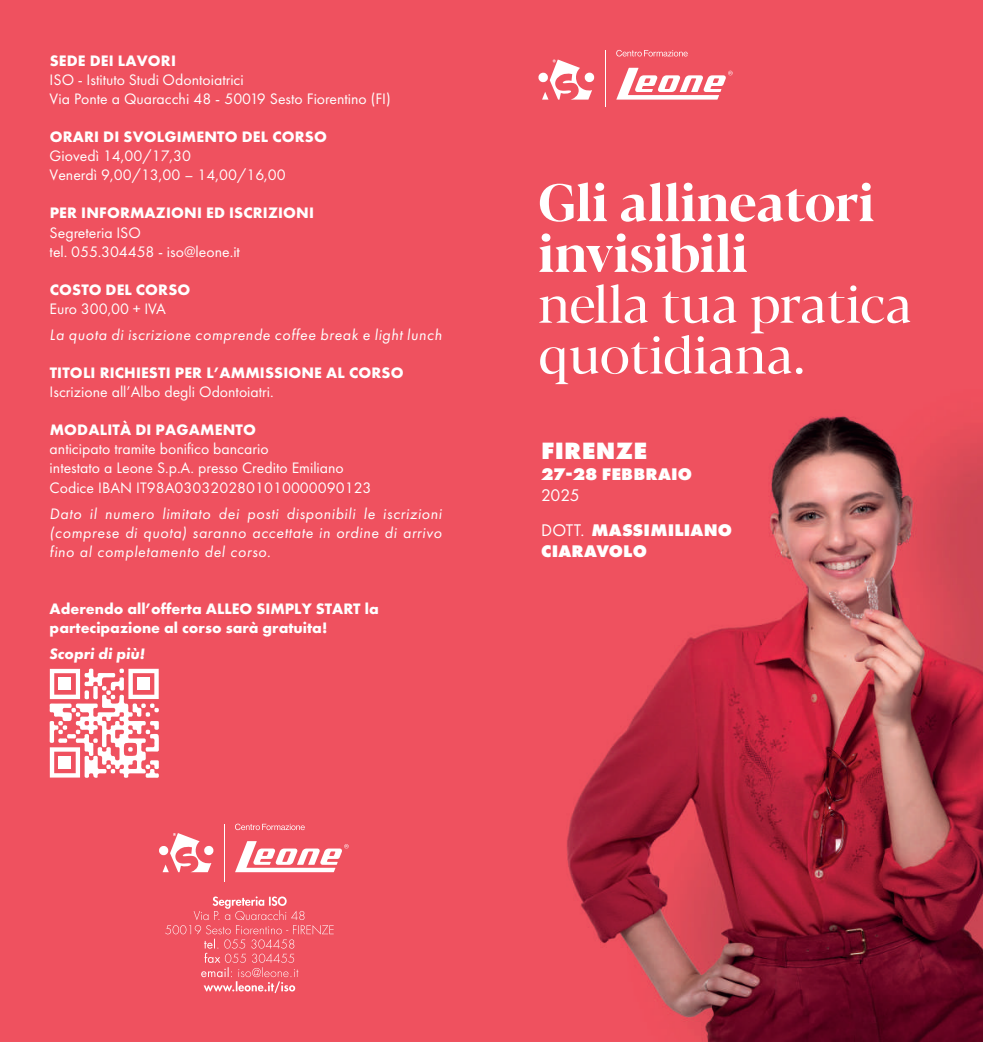
<style>
.page{position:relative;width:983px;height:1042px;background:#fff}
.page>*{position:absolute;margin:0;border:0;box-sizing:border-box;transform-origin:0 0}
.t1{font:52.5px/50.8px "Blacker Pro Dis";color:#fff}
.t2{font:700 52.5px/50.8px "Blacker Pro Dis";color:#fff}
.t3{font:800 24.5px "Futura PT";letter-spacing:.01em;color:#fff}
.t4{font:800 17.5px/35px "Futura PT";letter-spacing:.01em;color:#fff}
.t5{font:15.75px/19.2px "Futura PT";color:#fff}
.t6{font:700 15.75px/19.2px "Futura PT";letter-spacing:.01em;color:#fff}
.t7{font:italic 15.75px/19.2px "Futura PT";letter-spacing:.04em;color:#fff;text-align:justify}
.t8{font:italic 700 15.75px "Futura PT";color:#fff}
.s1{font-weight:400}
</style>
<div class="page">
<img style="left:0;top:0;width:982px;height:1042px">
<svg style="left:538px;top:59px;width:56px;height:41px"></svg>
<svg style="left:616px;top:50px;width:71px;height:7px"></svg>
<hr style="left:604px;top:50px;width:1px;height:57px;background:#fff">
<svg style="left:616px;top:68px;width:116px;height:32px"></svg>
<svg style="left:165px;top:896px;width:168px;height:97px;background:#f0606d"></svg>
<svg style="left:49px;top:668px;width:110px;height:110px"></svg>
<div style="left:137px;top:677px;width:13px;height:13px;background:#fff"></div>
<div style="left:59px;top:756px;width:12px;height:13px;background:#fff"></div>
<div style="left:58px;top:677px;width:13px;height:13px;background:#fff"></div>
<svg style="left:159px;top:833px;width:54px;height:39px"></svg>
<svg style="left:235px;top:823px;width:70px;height:7px"></svg>
<hr style="left:224px;top:824px;width:1px;height:57px;background:#fff">
<svg style="left:235px;top:841px;width:113px;height:31px"></svg>
<p class="t6" style="left:50px;top:50px;width:128px">SEDE DEI LAVORI</p>
<p class="t5" style="left:50px;top:70px;width:342px">ISO - Istituto Studi Odontoiatrici<br>Via Ponte a Quaracchi 48 - 50019 Sesto Fiorentino (FI)</p>
<p class="t6" style="left:50px;top:127px;width:278px">ORARI DI SVOLGIMENTO DEL CORSO</p>
<p class="t5" style="left:50px;top:146px;width:237px">Giovedì 14,00/17,30<br>Venerdì 9,00/13,00 – 14,00/16,00</p>
<p class="t6" style="left:50px;top:203px;width:266px">PER INFORMAZIONI ED ISCRIZIONI</p>
<p class="t5" style="left:50px;top:223px;width:192px">Segreteria ISO<br>tel. 055.304458 - iso@leone.it</p>
<p class="t6" style="left:50px;top:279px;width:142px">COSTO DEL CORSO</p>
<p class="t5" style="left:50px;top:299px;width:118px">Euro 300,00 + IVA</p>
<p class="t7" style="left:50px;top:325px;width:393px">La quota di iscrizione comprende coffee break e light lunch</p>
<p class="t6" style="left:50px;top:363px;width:355px">TITOLI RICHIESTI PER L’AMMISSIONE AL CORSO</p>
<p class="t5" style="left:50px;top:382px;width:225px">Iscrizione all’Albo degli Odontoiatri.</p>
<p class="t6" style="left:50px;top:420px;width:208px">MODALITÀ DI PAGAMENTO</p>
<p class="t5" style="left:50px;top:439px;width:323px">anticipato tramite bonifico bancario<br>intestato a Leone S.p.A. presso Credito Emiliano<br>Codice IBAN IT98A0303202801010000090123</p>
<p class="t7" style="left:50px;top:504px;width:393px">Dato il numero limitato dei posti disponibili le iscrizioni (comprese di quota) saranno accettate in ordine di arrivo fino al completamento del corso.</p>
<p class="t6" style="left:50px;top:598px;width:330px">Aderendo all’offerta ALLEO SIMPLY START la partecipazione al corso sarà gratuita!</p>
<p class="t8" style="left:50px;top:644px;width:97px">Scopri di più!</p>
<h1 class="t2" style="left:538px;top:174px;width:338px">Gli allineatori invisibili</h1>
<h1 class="t1" style="left:538px;top:277px;width:375px">nella tua pratica quotidiana.</h1>
<h2 class="t3" style="left:541px;top:435px;width:107px">FIRENZE</h2>
<p class="t4" style="left:541px;top:456px;width:152px">27-28 FEBBRAIO</p>
<p class="t4" style="left:541px;top:477px;width:192px"><span class="s1">2025<br>DOTT.</span> MASSIMILIANO</p>
<p class="t4" style="left:541px;top:533px;width:107px">CIARAVOLO</p>
</div>
